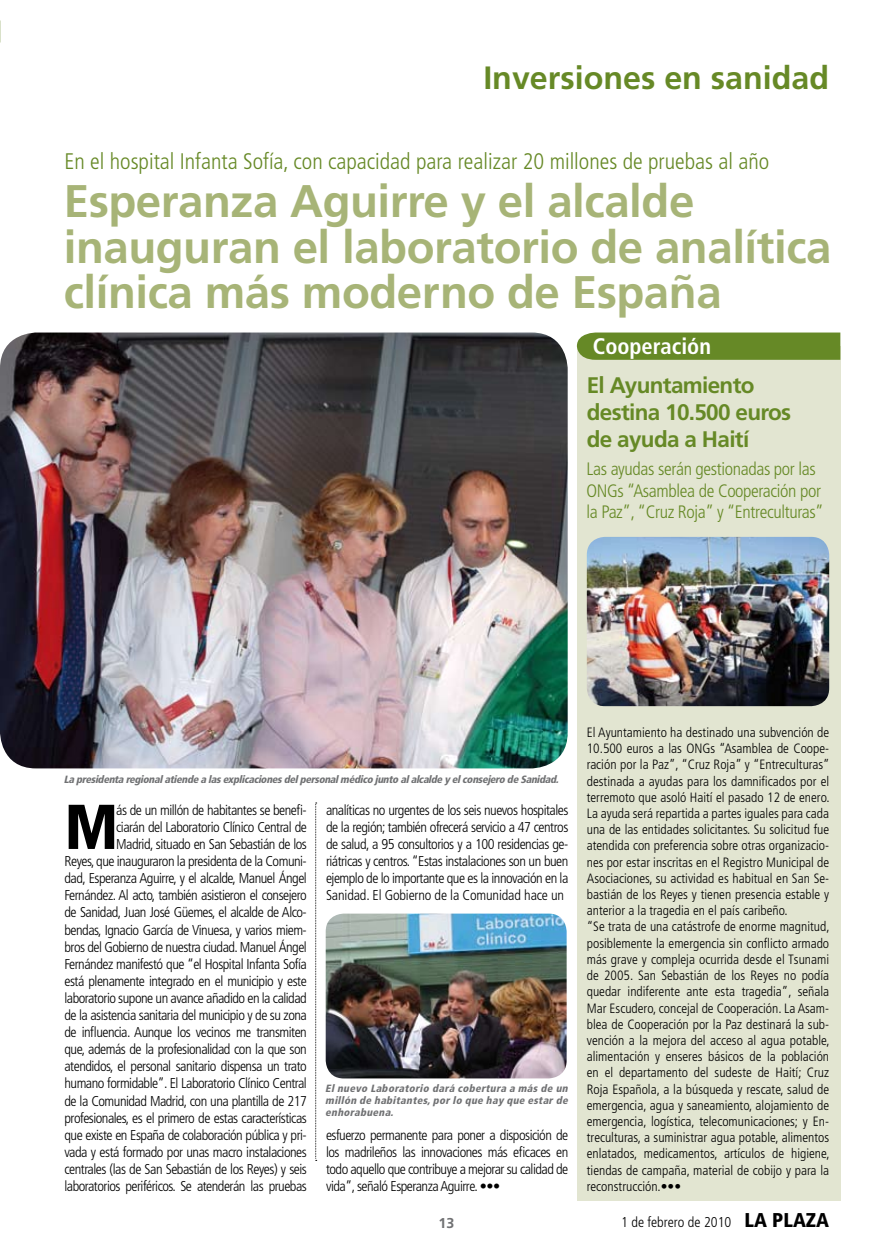
<style>
.page{position:relative;width:893px;height:1255px;background:#fff}
.page>*{position:absolute;margin:0;border:0;box-sizing:border-box;transform-origin:0 0}
.t1{font:900 condensed 63.3px "Frutiger";color:#000}
.t2{font:700 45.6px/45.6px "Frutiger";letter-spacing:-.01em;color:#a7b477}
.t3{font:700 32.25px "Frutiger";color:#668926}
.t4{font:300 condensed 22.5px "Frutiger";color:#668926}
.t5{font:700 22.5px/27px "Frutiger";letter-spacing:-.03em;color:#668926}
.t6{font:700 condensed 22.5px "Frutiger";color:#fff}
.t7{font:300 condensed 18px/21.6px "Frutiger";letter-spacing:-.02em;color:#668926}
.t8{font:300 condensed 14.25px/17.1px "Frutiger";letter-spacing:-.035em;color:#000;text-align:justify}
.t9{font:300 condensed 14.25px "Frutiger";color:#000}
.t10{font:700 14.25px "Frutiger";color:#707173}
.t11{font:300 condensed 13.5px/16.2px "Frutiger";color:#000}
.t12{font:italic 900 condensed 10.5px/12px "Frutiger";color:#707173;text-align:justify}
.s1{font-weight:900;font-size:19.95px}
</style>
<div class="page">
<div style="left:577px;top:346px;width:263px;height:854px;background:#e2e5d1"></div>
<img style="left:0;top:332px;width:568px;height:436px">
<img style="left:326px;top:913px;width:241px;height:165px">
<svg style="left:315px;top:802px;width:2px;height:358px"></svg>
<svg style="left:577px;top:332px;width:263px;height:28px;background:#6b8d2d"></svg>
<img style="left:587px;top:537px;width:242px;height:169px">
<h3 class="t3" style="left:483px;top:59px;width:347px">Inversiones en sanidad</h3>
<h3 class="t4" style="left:64px;top:148px;width:706px">En el hospital Infanta Sofía, con capacidad para realizar 20 millones de pruebas al año</h3>
<h2 class="t2" style="left:64px;top:178px;width:769px">Esperanza Aguirre y el alcalde inauguran el laboratorio de analítica clínica más moderno de España</h2>
<h3 class="t6" style="left:593px;top:332px;width:120px">Cooperación</h3>
<h3 class="t5" style="left:587px;top:371px;width:206px">El Ayuntamiento destina 10.500 euros de ayuda a Haití</h3>
<p class="t7" style="left:586px;top:458px;width:239px">Las ayudas serán gestionadas por las<br>ONGs “Asamblea de Cooperación por la Paz”, “Cruz Roja” y “Entreculturas”</p>
<p class="t12" style="left:64px;top:773px;width:499px">Lapresidentaregionalatiendealasexplicacionesdelpersonalmédico junto alalcaldeyelconsejero deSanidad.</p>
<p class="t8" style="left:64px;top:801px;width:244px;text-align:right">ás de un millón de habitantes se benefi-<br>ciarán del Laboratorio Clínico Central de<br>Madrid, situado en San Sebastián de los<br>Reyes, que inauguraron la presidenta de la Comuni&shy;dad, Esperanza Aguirre, y el alcalde, Manuel Ángel Fernández. Al acto, también asistieron el consejero de Sanidad, Juan José Güemes, el alcalde de Alco&shy;bendas, Ignacio García de Vinuesa, y varios miem&shy;bros del Gobierno de nuestra ciudad. Manuel Ángel Fernández manifestó que “el Hospital Infanta Sofía está plenamente integrado en el municipio y este laboratorio supone un avance añadido en la calidad de la asistencia sanitaria del municipio y de su zona de influencia. Aunque los vecinos me transmiten que, además de la profesionalidad con la que son atendidos, el personal sanitario dispensa un trato humano formidable”. El Laboratorio Clínico Central de la Comunidad Madrid, con una plantilla de 217 profesionales, es el primero de estas características que existe en España de colaboración pública y pri&shy;vada y está formado por unas macro instalaciones centrales (las de San Sebastián de los Reyes) y seis laboratorios periféricos. Se atenderán las pruebas</p>
<p class="t8" style="left:326px;top:801px;width:244px">analíticas no urgentes de los seis nuevos hospitales de la región; también ofrecerá servicio a 47 centros de salud, a 95 consultorios y a 100 residencias ge&shy;riátricas y centros. “Estas instalaciones son un buen ejemplo de lo importante que es la innovación en la Sanidad. El Gobierno de la Comunidad hace un</p>
<h1 class="t1" style="left:64px;top:788px;width:55px">M</h1>
<p class="t12" style="left:325px;top:1081px;width:247px">Elnuevo Laboratorio dará cobertura a más de un millón de habitantes,por lo que hay que estar de enhorabuena.</p>
<p class="t8" style="left:326px;top:1126px;width:244px">esfuerzo permanente para poner a disposición de los madrileños las innovaciones más eficaces en todo aquello que contribuye a mejorar su calidad de vida”, señaló Esperanza Aguirre. •••</p>
<p class="t11" style="left:587px;top:724px;width:244px">El Ayuntamiento ha destinado una subvención de 10.500 euros a las ONGs “Asamblea de Coope&shy;ración por la Paz”, “Cruz Roja” y “Entreculturas” destinada a ayudas para los damnificados por el terremoto que asoló Haití el pasado 12 de enero.<br>La ayuda será repartida a partes iguales para cada una de las entidades solicitantes. Su solicitud fue atendida con preferencia sobre otras organizacio&shy;nes por estar inscritas en el Registro Municipal de Asociaciones, su actividad es habitual en San Se&shy;bastián de los Reyes y tienen presencia estable y anterior a la tragedia en el país caribeño.<br>“Se trata de una catástrofe de enorme magnitud, posiblemente la emergencia sin conflicto armado más grave y compleja ocurrida desde el Tsunami de 2005. San Sebastián de los Reyes no podía quedar indiferente ante esta tragedia”, señala Mar Escudero, concejal de Cooperación. La Asam&shy;blea de Cooperación por la Paz destinará la sub&shy;vención a la mejora del acceso al agua potable, alimentación y enseres básicos de la población en el departamento del sudeste de Haití; Cruz Roja Española, a la búsqueda y rescate, salud de emergencia, agua y saneamiento, alojamiento de emergencia, logística, telecomunicaciones; y En&shy;treculturas, a suministrar agua potable, alimentos enlatados, medicamentos, artículos de higiene, tiendas de campaña, material de cobijo y para la reconstrucción.•••</p>
<p class="t10" style="left:439px;top:1214px;width:17px">13</p>
<p class="t9" style="left:621px;top:1214px;width:209px">1 de febrero de 2010 <span class="s1">LA PLAZA</span></p>
</div>
